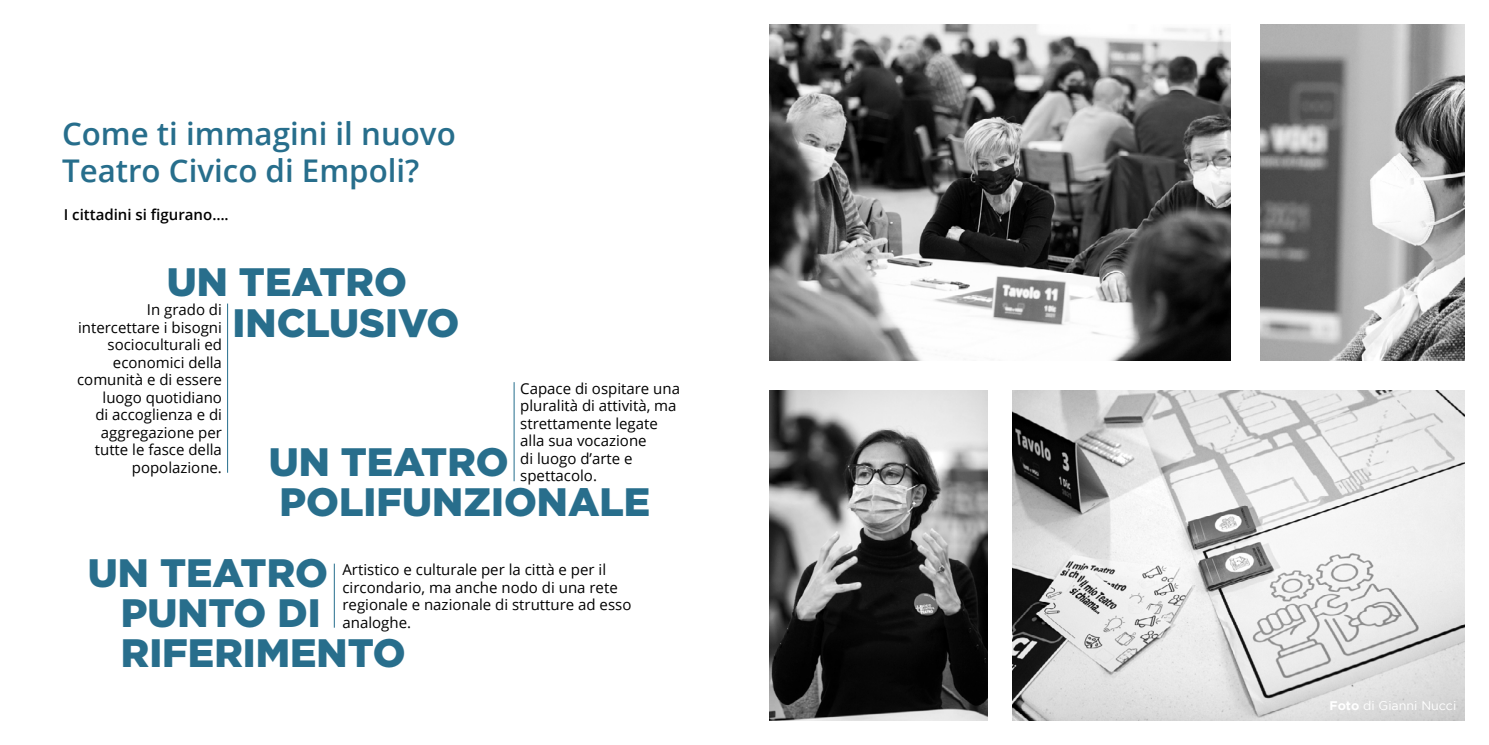
<style>
.page{position:relative;width:1489px;height:745px;background:#fff}
.page>*{position:absolute;margin:0;border:0;box-sizing:border-box;transform-origin:0 0}
.t1{font:900 39.62px/40px "Gotham";color:#286e8c}
.t2{font:600 31.25px/37.5px "Open Sans";color:#276e8c}
.t3{font:15px/17.5px "Open Sans";color:#000}
.t4{font:600 15px "Open Sans";color:#000}
.t5{font:12.5px "Gotham";color:#fff}
.s1{font-weight:700}
</style>
<div class="page">
<img style="left:769px;top:25px;width:461px;height:335px">
<img style="left:1260px;top:25px;width:203px;height:335px">
<img style="left:769px;top:390px;width:218px;height:329px">
<img style="left:1012px;top:390px;width:451px;height:329px">
<hr style="left:227px;top:303px;width:1px;height:169px;background:#246d8c">
<hr style="left:334px;top:563px;width:1px;height:64px;background:#246d8c">
<hr style="left:514px;top:382px;width:1px;height:99px;background:#246d8c">
<h2 class="t2" style="left:62px;top:114px;width:395px">Come ti immagini il nuovo<br>Teatro Civico di Empoli?</h2>
<p class="t4" style="left:64px;top:204px;width:166px">I cittadini si figurano….</p>
<h1 class="t1" style="left:232px;top:261px;width:228px;text-indent:-66px">UN TEATRO<br>INCLUSIVO</h1>
<p class="t3" style="left:77px;top:300px;width:146px;text-align:right">In grado di intercettare i bisogni socioculturali ed economici della comunità e di essere luogo quotidiano<br>di accoglienza e di aggregazione per tutte le fasce della popolazione.</p>
<p class="t3" style="left:520px;top:379px;width:161px">Capace di ospitare una pluralità di attività, ma strettamente legate alla sua vocazione<br>di luogo d’arte e spettacolo.</p>
<h1 class="t1" style="left:269px;top:441px;width:383px">UN TEATRO<br>POLIFUNZIONALE</h1>
<h1 class="t1" style="left:121px;top:551px;width:286px;text-indent:-33px">UN TEATRO<br>PUNTO DI<br>RIFERIMENTO</h1>
<p class="t3" style="left:342px;top:560px;width:290px">Artistico e culturale per la città e per il circondario, ma anche nodo di una rete regionale e nazionale di strutture ad esso analoghe.</p>
<p class="t5" style="left:1329px;top:697px;width:128px"><span class="s1">Foto</span> di Gianni Nucci</p>
</div>
